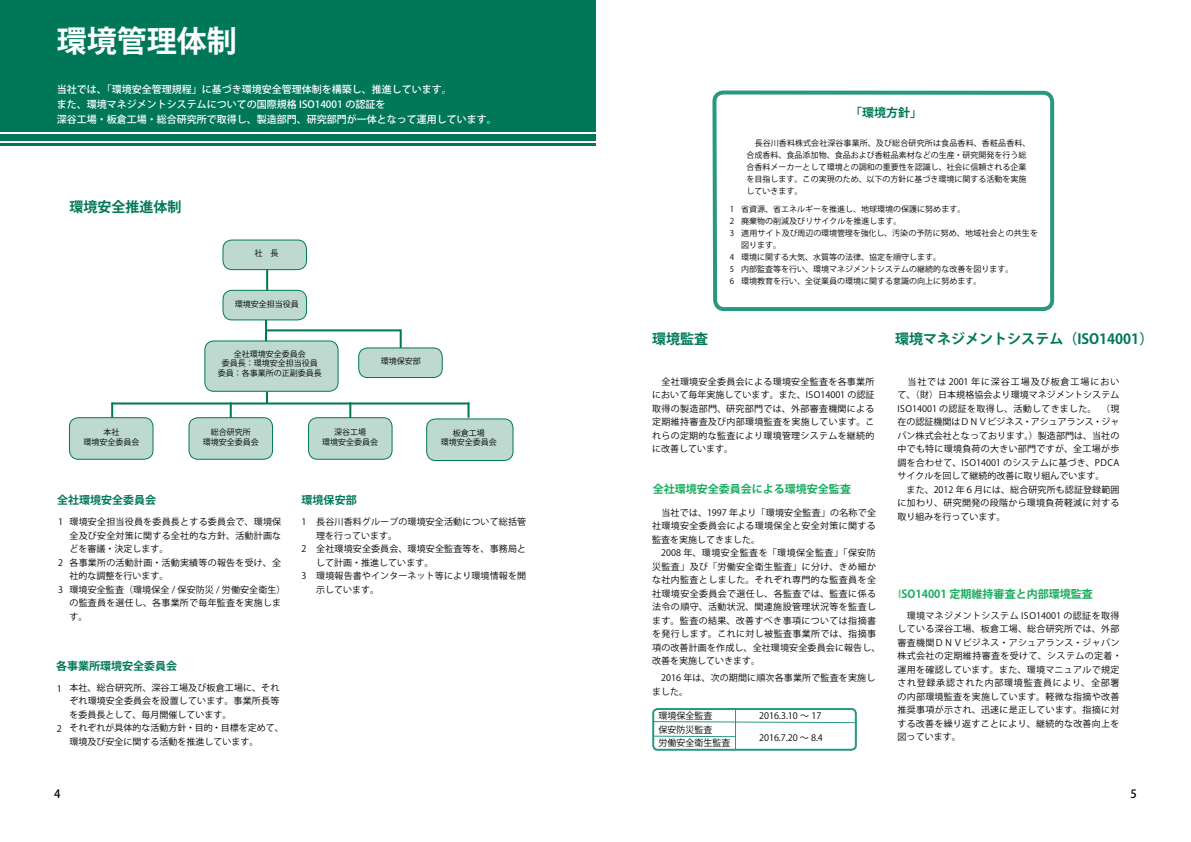
<style>
.page{position:relative;width:1191px;height:842px;background:#fff}
.page>*{position:absolute;margin:0;border:0;box-sizing:border-box;transform-origin:0 0}
.t1{font:700 30px "Koz Go Pro";color:#fff}
.t2{font:700 14px "Koz Go Pro";color:#007858}
.t3{font:700 12px "Koz Go Pro";color:#007858}
.t4{font:500 11.3px "Koz Go Pro";color:#000}
.t5{font:700 11px "Koz Go Pro";color:#18ad5e}
.t6{font:700 11px "Koz Go Pro";color:#007858}
.t7{font:500 10px/15px "Koz Go Pro";color:#fff}
.t8{font:9px/13.5px "Koz Go Pro";letter-spacing:.025em;color:#000}
.t9{font:9px/13.5px "Koz Go Pro";color:#000}
.t10{font:8px/12px "Koz Go Pro";color:#000;text-align:center}
.s1{color:#82c58b}
</style>
<div class="page">
<hr style="left:0;top:143px;width:595px;height:3px;background:#007858">
<div style="left:0;top:134px;width:595px;height:7px;background:#007858"></div>
<div style="left:0;top:0;width:595px;height:132px;background:#007858"></div>
<div style="left:223px;top:240px;width:83px;height:30px;background:#bedad0;border-radius:9px"></div>
<div style="left:222px;top:240px;width:85px;height:30px;border:1px solid #007858;border-radius:9px"></div>
<div style="left:223px;top:290px;width:83px;height:30px;background:#bedad0;border-radius:9px"></div>
<div style="left:222px;top:290px;width:85px;height:30px;border:1px solid #007858;border-radius:9px"></div>
<div style="left:359px;top:348px;width:83px;height:29px;background:#bedad0;border-radius:9px"></div>
<div style="left:358px;top:347px;width:85px;height:31px;border:1px solid #007858;border-radius:9px"></div>
<div style="left:205px;top:341px;width:133px;height:50px;background:#bedad0;border-radius:9px"></div>
<div style="left:204px;top:340px;width:134px;height:52px;border:1px solid #007858;border-radius:9px"></div>
<div style="left:69px;top:418px;width:84px;height:41px;background:#bedad0;border-radius:9px"></div>
<div style="left:69px;top:417px;width:84px;height:43px;border:1px solid #007858;border-radius:9px"></div>
<div style="left:189px;top:418px;width:83px;height:41px;background:#bedad0;border-radius:9px"></div>
<div style="left:188px;top:417px;width:85px;height:43px;border:1px solid #007858;border-radius:9px"></div>
<div style="left:427px;top:419px;width:86px;height:41px;background:#bedad0;border-radius:9px"></div>
<div style="left:426px;top:418px;width:87px;height:43px;border:1px solid #007858;border-radius:9px"></div>
<div style="left:308px;top:418px;width:84px;height:41px;background:#bedad0;border-radius:9px"></div>
<div style="left:308px;top:417px;width:84px;height:43px;border:1px solid #007858;border-radius:9px"></div>
<hr style="left:266px;top:270px;width:2px;height:20px;background:#007858">
<hr style="left:265px;top:320px;width:2px;height:21px;background:#007858">
<hr style="left:266px;top:329px;width:135px;height:2px;background:#007858">
<svg style="left:400px;top:329px;width:2px;height:19px"></svg>
<hr style="left:112px;top:402px;width:357px;height:2px;background:#007858">
<svg style="left:467px;top:402px;width:2px;height:16px"></svg>
<svg style="left:349px;top:402px;width:2px;height:16px"></svg>
<svg style="left:111px;top:402px;width:2px;height:16px"></svg>
<svg style="left:230px;top:402px;width:2px;height:16px"></svg>
<svg style="left:266px;top:392px;width:2px;height:10px"></svg>
<div style="left:652px;top:708px;width:205px;height:43px;border:2px solid #289880;border-radius:4px"></div>
<svg style="left:652px;top:721px;width:204px;height:3px"></svg>
<svg style="left:652px;top:735px;width:83px;height:3px"></svg>
<hr style="left:735px;top:709px;width:1px;height:40px;background:#289880">
<svg style="left:712px;top:90px;width:343px;height:222px"></svg>
<h1 class="t1" style="left:57px;top:22px;width:182px">環境管理体制</h1>
<p class="t7" style="left:57px;top:82px;width:441px">当社では、「環境安全管理規程」に基づき環境安全管理体制を構築し、推進しています。<br>また、環境マネジメントシステムについての国際規格 ISO14001 の認証を<br>深谷工場・板倉工場・総合研究所で取得し、製造部門、研究部門が一体となって運用しています。</p>
<h2 class="t2" style="left:69px;top:198px;width:113px">環境安全推進体制</h2>
<p class="t10" style="left:254px;top:247px;width:25px">社　長</p>
<p class="t10" style="left:235px;top:298px;width:65px">環境安全担当役員</p>
<p class="t10" style="left:218px;top:349px;width:105px;line-height:9.5px">全社環境安全委員会<br>委員長：環境安全担当役員委員：各事業所の正副委員長</p>
<p class="t10" style="left:381px;top:356px;width:41px">環境保安部</p>
<p class="t10" style="left:83px;top:428px;width:57px;line-height:9.5px">本社<br>環境安全委員会</p>
<p class="t10" style="left:203px;top:428px;width:57px;line-height:9.5px">総合研究所<br>環境安全委員会</p>
<p class="t10" style="left:441px;top:428px;width:57px;line-height:9px">板倉工場<br>環境安全委員会</p>
<p class="t10" style="left:322px;top:428px;width:57px;line-height:9.5px">深谷工場<br>環境安全委員会</p>
<p class="t6" style="left:57px;top:493px;width:101px">全社環境安全委員会</p>
<p class="t8" style="left:69px;top:515px;width:218px">環境安全担当役員を委員長とする委員会で、環境保全及び安全対策に関する全社的な方針、活動計画などを審議・決定します。<br>各事業所の活動計画・活動実績等の報告を受け、全社的な調整を行います。<br>環境安全監査（環境保全 / 保安防災 / 労働安全衛生(の監査員を選任し、各事業所で毎年監査を実施します。</p>
<p class="t8" style="left:58px;top:515px;width:6px">1</p>
<p class="t8" style="left:58px;top:556px;width:6px">2</p>
<p class="t8" style="left:58px;top:583px;width:6px">3</p>
<p class="t6" style="left:56px;top:659px;width:122px">各事業所環境安全委員会</p>
<p class="t8" style="left:57px;top:682px;width:6px">1</p>
<p class="t8" style="left:57px;top:722px;width:6px">2</p>
<p class="t9" style="left:69px;top:681px;width:216px">本社、総合研究所、深谷工場及び板倉工場に、それぞれ環境安全委員会を設置しています。事業所長等を委員長として、毎月開催しています。<br>それぞれが具体的な活動方針・目的・目標を定めて、環境及び安全に関する活動を推進しています。</p>
<p class="t4" style="left:54px;top:787px;width:8px">4</p>
<p class="t6" style="left:302px;top:493px;width:56px">環境保安部</p>
<p class="t8" style="left:316px;top:515px;width:211px">長谷川香料グループの環境安全活動について総括管理を行っています。<br>全社環境安全委員会、環境安全監査等を、事務局として計画・推進しています。<br>環境報告書やインターネット等により環境情報を開示しています。</p>
<p class="t8" style="left:302px;top:515px;width:6px">1</p>
<p class="t8" style="left:302px;top:542px;width:6px">2</p>
<p class="t8" style="left:302px;top:569px;width:6px">3</p>
<h3 class="t3" style="left:850px;top:105px;width:73px">「環境方針「</h3>
<h2 class="t2" style="left:652px;top:330px;width:57px">環境監査</h2>
<p class="t10" style="left:746px;top:138px;width:285px;text-align:left">　長谷川香料株式会社深谷事業所、及び総合研究所は食品香料、香粧品香料、合成香料、食品添加物、食品および香粧品素材などの生産・研究開発を行う総合香料メーカーとして環境との調和の重要性を認識し、社会に信頼される企業を目指します。この実現のため、以下の方針に基づき環境に関する活動を実施していきます。</p>
<p class="t10" style="left:741px;top:203px;width:298px;text-align:left">省資源、省エネルギーを推進し、地球環境の保護に努めます。<br>廃棄物の削減及びリサイクルを推進します。<br>適用サイト及び周辺の環境管理を強化し、汚染の予防に努め、地域社会との共生を図ります。<br>環境に関する大気、水質等の法律、協定を順守します。<br>内部監査等を行い、環境マネジメントシステムの継続的な改善を図ります。<br>環境教育を行い、全従業員の環境に関する意識の向上に努めます。</p>
<p class="t10" style="left:729px;top:203px;width:6px;text-align:justify">1<br>2<br>3</p>
<p class="t10" style="left:729px;top:251px;width:6px;text-align:justify">4<br>5<br>6</p>
<h2 class="t2" style="left:895px;top:330px;width:259px">環境マネジメントシステム（ISO14001(</h2>
<p class="t8" style="left:652px;top:375px;width:224px;text-align:justify">　全社環境安全委員会による環境安全監査を各事業所において毎年実施しています。また、ISO14001 の認証取得の製造部門、研究部門では、外部審査機関による定期維持審査及び内部環境監査を実施しています。これらの定期的な監査により環境管理システムを継続的に改善しています。</p>
<p class="t5" style="left:653px;top:482px;width:199px">全社環境安全委員会による環境安全監査</p>
<p class="t8" style="left:652px;top:506px;width:230px">　当社では、1997 年より「環境安全監査」の名称で全社環境安全委員会による環境保全と安全対策に関する監査を実施してきました。<br>　2008 年、環境安全監査を「環境保全監査」「保安防災監査」及び「労働安全衛生監査」に分け、きめ細かな社内監査としました。それぞれ専門的な監査員を全社環境安全委員会で選任し、各監査では、監査に係る法令の順守、活動状況、関連施設管理状況等を監査します。監査の結果、改善すべき事項については指摘書を発行します。これに対し被監査事業所では、指摘事項の改善計画を作成し、全社環境安全委員会に報告し、改善を実施していきます。</p>
<p class="t8" style="left:652px;top:671px;width:225px">　2016 年は、次の期間に順次各事業所で監査を実施しました。</p>
<p class="t8" style="left:759px;top:709px;width:64px">2016.3.10 ~ 17</p>
<p class="t9" style="left:658px;top:709px;width:73px">環境保全監査<br>保安防災監査<br>労働安全衛生監査</p>
<p class="t8" style="left:759px;top:731px;width:65px">2016.7.20 ~ 8.4</p>
<p class="t8" style="left:897px;top:375px;width:223px;text-align:justify;text-indent:10px">当社では 2001 年に深谷工場及び板倉工場において、（財）日本規格協会より環境マネジメントシステムISO14001 の認証を取得し、活動してきました。　（現在の認証機関はＤＮＶビジネス・アシュアランス・ジャパン株式会社となっております。）製造部門は、当社の中でも特に環境負荷の大きい部門ですが、全工場が歩調を合わせて、ISO14001 のシステムに基づき、PDCAサイクルを回して継続的改善に取り組んでいます。</p>
<p class="t8" style="left:897px;top:483px;width:223px;text-align:justify;text-indent:9px">また、2012 年６月には、総合研究所も認証登録範囲に加わり、研究開発の段階から環境負荷軽減に対する取り組みを行っています。</p>
<p class="t5" style="left:898px;top:587px;width:196px"><span class="s1">I</span>SO14001 定期維持審査と内部環境監査</p>
<p class="t8" style="left:897px;top:609px;width:226px">　環境マネジメントシステム ISO14001 の認証を取得している深谷工場、板倉工場、総合研究所では、外部審査機関ＤＮＶビジネス・アシュアランス・ジャパン株式会社の定期維持審査を受けて、システムの定着・運用を確認しています。また、環境マニュアルで規定され登録承認された内部環境監査員により、全部署の内部環境監査を実施しています。軽微な指摘や改善推奨事項が示され、迅速に是正しています。指摘に対する改善を繰り返すことにより、継続的な改善向上を図っています。</p>
<p class="t4" style="left:1130px;top:787px;width:8px">5</p>
</div>
